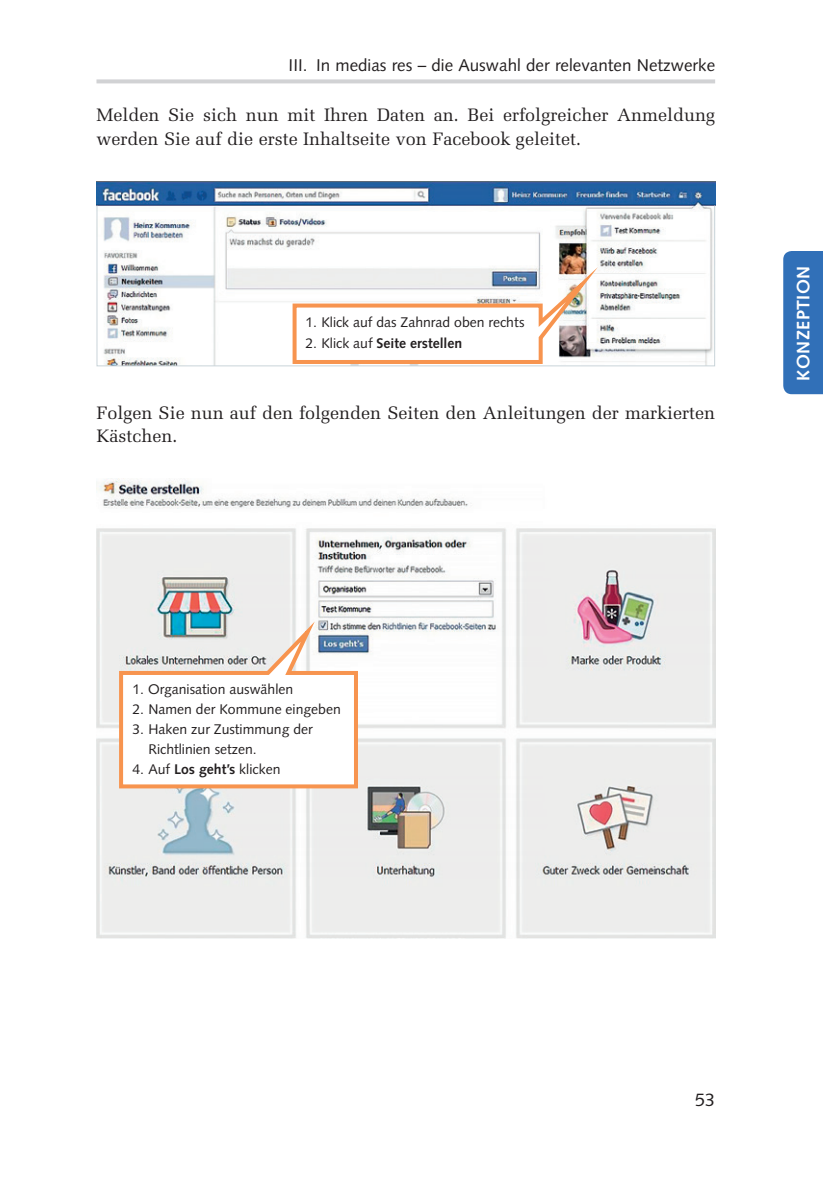
<style>
.page{position:relative;width:823px;height:1180px;background:#fff}
.page>*{position:absolute;margin:0;border:0;box-sizing:border-box;transform-origin:0 0}
.t1{font:18px/23.6px "Melior LT Pro";color:#231f20}
.t2{font:700 18px "Syntax LT Pro";letter-spacing:.025em;color:#fff}
.t3{font:18px "Syntax LT Pro";color:#231f20}
.t4{font:17px "Syntax LT Pro";color:#231f20}
.t5{font:14px/20px "Syntax LT Pro";color:#231f20}
.t6{font:700 14px "Syntax LT Pro";color:#231f20}
.s1{font-weight:400}
.s2{font-weight:700}
</style>
<div class="page">
<svg style="left:96px;top:79px;width:618px;height:4px;fill:#d1d2d4"></svg>
<div style="left:783px;top:251px;width:39px;height:143px;background:#3170b8"></div>
<img style="left:96px;top:181px;width:618px;height:183px">
<div style="left:96px;top:205px;width:618px;height:161px;border:1px solid #c9d4d9"></div>
<svg style="left:290px;top:250px;width:323px;height:116px"></svg>
<img style="left:96px;top:479px;width:618px;height:459px">
<svg style="left:117px;top:611px;width:243px;height:179px"></svg>
<p class="t4" style="left:288px;top:55px;width:428px">III. In medias res – die Auswahl der relevanten Netzwerke</p>
<p class="t1" style="left:96px;top:103px;width:620px">Melden Sie sich nun mit Ihren Daten an. Bei erfolgreicher Anmeldung werden Sie auf die erste Inhaltseite von Facebook geleitet.</p>
<p class="t5" style="left:305px;top:312px;width:220px">1. Klick auf das Zahnrad oben rechts</p>
<p class="t6" style="left:305px;top:334px;width:158px"><span class="s1">2. Klick auf</span> Seite erstellen</p>
<p class="t1" style="left:96px;top:400px;width:619px">Folgen Sie nun auf den folgenden Seiten den Anleitungen der markierten<br>Kästchen.</p>
<p class="t2" style="left:792px;top:380px;width:117px;rotate:-90deg">KONZEPTION</p>
<p class="t5" style="left:132px;top:679px;width:162px">1. Organisation auswählen</p>
<p class="t5" style="left:132px;top:699px;width:210px">2. Namen der Kommune eingeben</p>
<p class="t5" style="left:148px;top:719px;width:166px;text-indent:-16px">3. Haken zur Zustimmung der<br>Richtlinien setzen.</p>
<p class="t5" style="left:132px;top:759px;width:149px">4. Auf <span class="s2">Los geht’s</span> klicken</p>
<p class="t3" style="left:694px;top:1089px;width:22px">53</p>
</div>
